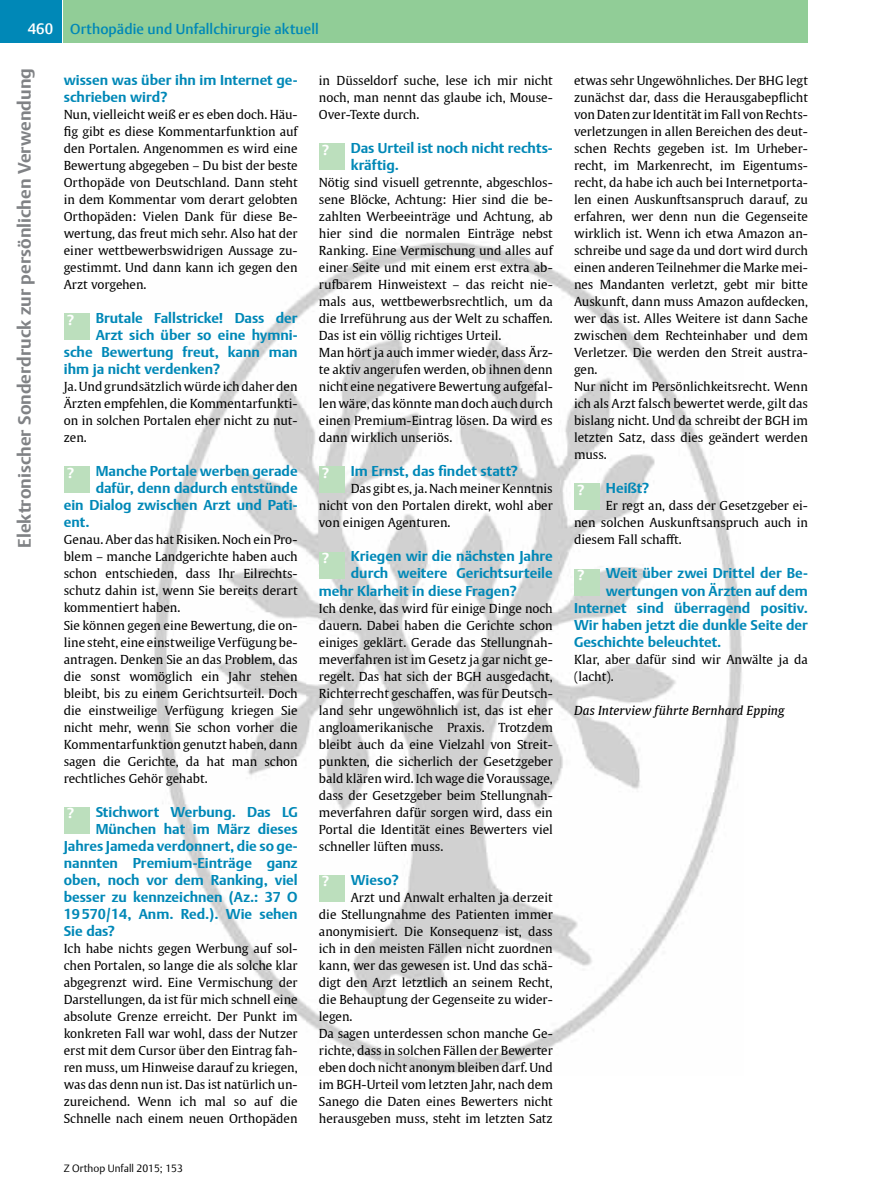
<style>
.page{position:relative;width:893px;height:1191px;background:#fff}
.page>*{position:absolute;margin:0;border:0;box-sizing:border-box;transform-origin:0 0}
.t1{font:700 18px "Thieme Argo 2011";color:#808285}
.t2{font:700 14.25px/17px "Thieme Argo 2011";color:#0088b7}
.t3{font:500 14.25px "Thieme Argo 2011";letter-spacing:.005em;color:#0088b7}
.t4{font:700 14.25px "Thieme Argo 2011";color:#fff}
.t5{font:12.3px/17px "Thieme Gulliver 2011";color:#000;text-align:justify}
.t6{font:italic 12.3px "Thieme Gulliver 2011";color:#000}
.t7{font:300 10.5px "Thieme Argo 2011";color:#000}
.s1{font-size:15px;color:#fff}
</style>
<div class="page">
<div style="left:64px;top:0;width:744px;height:43px;background:#91cd97"></div>
<div style="left:0;top:0;width:62px;height:43px;background:#0088b7"></div>
<img style="left:154px;top:242px;width:588px;height:831px">
<div style="left:64px;top:314px;width:25px;height:26px;background:#bcdfbd"></div>
<div style="left:64px;top:467px;width:25px;height:26px;background:#bcdfbd"></div>
<div style="left:64px;top:807px;width:25px;height:26px;background:#bcdfbd"></div>
<div style="left:319px;top:144px;width:25px;height:26px;background:#bcdfbd"></div>
<div style="left:319px;top:467px;width:25px;height:26px;background:#bcdfbd"></div>
<div style="left:319px;top:552px;width:25px;height:26px;background:#bcdfbd"></div>
<div style="left:319px;top:875px;width:25px;height:26px;background:#bcdfbd"></div>
<div style="left:574px;top:484px;width:26px;height:26px;background:#bcdfbd"></div>
<div style="left:574px;top:569px;width:26px;height:26px;background:#bcdfbd"></div>
<p class="t3" style="left:28px;top:19px;width:293px"><span class="s1">460</span> Orthopädie und Unfallchirurgie aktuell</p>
<h1 class="t1" style="left:13px;top:547px;width:481px;rotate:-90deg">Elektronischer Sonderdruck zur persönlichen Verwendung</h1>
<p class="t2" style="left:64px;top:71px;width:235px">wissen was über ihn im Internet ge&shy;schrieben wird?</p>
<p class="t5" style="left:64px;top:105px;width:235px">Nun, vielleicht weiß er es eben doch. Häu&shy;fig gibt es diese Kommentarfunktion auf den Portalen. Angenommen es wird eine Bewertung abgegeben – Du bist der beste Orthopäde von Deutschland. Dann steht in dem Kommentar vom derart gelobten Orthopäden: Vielen Dank für diese Be&shy;wertung, das freut mich sehr. Also hat der einer wettbewerbswidrigen Aussage zu&shy;gestimmt. Und dann kann ich gegen den Arzt vorgehen.</p>
<p class="t4" style="left:67px;top:310px;width:9px">?</p>
<p class="t2" style="left:96px;top:309px;width:203px">Brutale Fallstricke! Dass der</p>
<p class="t2" style="left:96px;top:327px;width:203px">Arzt sich über so eine hymni-</p>
<p class="t2" style="left:64px;top:344px;width:235px">sche Bewertung freut, kann man</p>
<p class="t2" style="left:64px;top:361px;width:158px">ihm ja nicht verdenken?</p>
<p class="t5" style="left:64px;top:378px;width:235px">Ja. Und grundsätzlich würde ich daher den Ärzten empfehlen, die Kommentarfunkti&shy;on in solchen Portalen eher nicht zu nut&shy;zen.</p>
<p class="t4" style="left:67px;top:463px;width:9px">?</p>
<p class="t2" style="left:96px;top:463px;width:203px">Manche Portale werben gerade</p>
<p class="t2" style="left:96px;top:480px;width:203px">dafür, denn dadurch entstünde</p>
<p class="t2" style="left:64px;top:497px;width:235px">ein Dialog zwischen Arzt und Pati-</p>
<p class="t2" style="left:64px;top:514px;width:27px">ent.</p>
<p class="t5" style="left:64px;top:531px;width:235px;text-align:left">Genau. Aber das hat Risiken. Noch ein Pro&shy;blem – manche Landgerichte haben auch schon entschieden, dass Ihr Eilrechts&shy;schutz dahin ist, wenn Sie bereits derart kommentiert haben.<br>Sie können gegen eine Bewertung, die on&shy;line steht, eine einstweilige Verfügung be&shy;antragen. Denken Sie an das Problem, das die sonst womöglich ein Jahr stehen bleibt, bis zu einem Gerichtsurteil. Doch die einstweilige Verfügung kriegen Sie nicht mehr, wenn Sie schon vorher die Kommentarfunktion genutzt haben, dann sagen die Gerichte, da hat man schon rechtliches Gehör gehabt.</p>
<p class="t4" style="left:67px;top:804px;width:9px">?</p>
<p class="t2" style="left:96px;top:803px;width:203px">Stichwort Werbung. Das LG</p>
<p class="t2" style="left:96px;top:820px;width:203px">München hat im März dieses</p>
<p class="t2" style="left:64px;top:837px;width:235px">Jahres Jameda verdonnert, die so ge-</p>
<p class="t2" style="left:64px;top:854px;width:235px">nannten Premium-Einträge ganz</p>
<p class="t2" style="left:64px;top:871px;width:235px">oben, noch vor dem Ranking, viel</p>
<p class="t2" style="left:64px;top:888px;width:235px">besser zu kennzeichnen (Az.: 37 O</p>
<p class="t2" style="left:64px;top:905px;width:235px">19570/14, Anm. Red.). Wie sehen</p>
<p class="t2" style="left:64px;top:922px;width:53px">Sie das?</p>
<p class="t5" style="left:64px;top:939px;width:235px">Ich habe nichts gegen Werbung auf sol&shy;chen Portalen, so lange die als solche klar abgegrenzt wird. Eine Vermischung der Darstellungen, da ist für mich schnell eine absolute Grenze erreicht. Der Punkt im konkreten Fall war wohl, dass der Nutzer erst mit dem Cursor über den Eintrag fah&shy;ren muss, um Hinweise darauf zu kriegen, was das denn nun ist. Das ist natürlich un&shy;zureichend. Wenn ich mal so auf die Schnelle nach einem neuen Orthopäden</p>
<p class="t7" style="left:64px;top:1161px;width:121px">Z Orthop Unfall 2015; 153</p>
<p class="t5" style="left:319px;top:71px;width:235px">in Düsseldorf suche, lese ich mir nicht noch, man nennt das glaube ich, Mouse-Over-Texte durch.</p>
<p class="t4" style="left:322px;top:140px;width:9px">?</p>
<p class="t2" style="left:351px;top:139px;width:203px">Das Urteil ist noch nicht rechts&shy;kräftig.</p>
<p class="t5" style="left:319px;top:174px;width:235px;text-align:left">Nötig sind visuell getrennte, abgeschlos&shy;sene Blöcke, Achtung: Hier sind die be&shy;zahlten Werbeeinträge und Achtung, ab hier sind die normalen Einträge nebst Ranking. Eine Vermischung und alles auf einer Seite und mit einem erst extra ab&shy;rufbarem Hinweistext – das reicht nie&shy;mals aus, wettbewerbsrechtlich, um da die Irreführung aus der Welt zu schaffen.<br>Das ist ein völlig richtiges Urteil.<br>Man hört ja auch immer wieder, dass Ärz&shy;te aktiv angerufen werden, ob ihnen denn nicht eine negativere Bewertung aufgefal&shy;len wäre, das könnte man doch auch durch einen Premium-Eintrag lösen. Da wird es dann wirklich unseriös.</p>
<p class="t4" style="left:322px;top:463px;width:9px">?</p>
<p class="t2" style="left:351px;top:463px;width:169px">Im Ernst, das findet statt?</p>
<p class="t5" style="left:319px;top:480px;width:235px;text-indent:32px">Das gibt es, ja. Nach meiner Kenntnis nicht von den Portalen direkt, wohl aber von einigen Agenturen.</p>
<p class="t4" style="left:322px;top:548px;width:9px">?</p>
<p class="t2" style="left:351px;top:548px;width:203px">Kriegen wir die nächsten Jahre</p>
<p class="t2" style="left:351px;top:565px;width:203px">durch weitere Gerichtsurteile</p>
<p class="t2" style="left:319px;top:582px;width:200px">mehr Klarheit in diese Fragen?</p>
<p class="t5" style="left:319px;top:599px;width:235px">Ich denke, das wird für einige Dinge noch dauern. Dabei haben die Gerichte schon einiges geklärt. Gerade das Stellungnah&shy;meverfahren ist im Gesetz ja gar nicht ge&shy;regelt. Das hat sich der BGH ausgedacht, Richterrecht geschaffen, was für Deutsch&shy;land sehr ungewöhnlich ist, das ist eher angloamerikanische Praxis. Trotzdem bleibt auch da eine Vielzahl von Streit&shy;punkten, die sicherlich der Gesetzgeber bald klären wird. Ich wage die Voraussage, dass der Gesetzgeber beim Stellungnah&shy;meverfahren dafür sorgen wird, dass ein Portal die Identität eines Bewerters viel schneller lüften muss.</p>
<p class="t4" style="left:322px;top:872px;width:9px">?</p>
<p class="t2" style="left:351px;top:871px;width:49px">Wieso?</p>
<p class="t5" style="left:319px;top:888px;width:235px;text-align:left;text-indent:32px">Arzt und Anwalt erhalten ja derzeit die Stellungnahme des Patienten immer anonymisiert. Die Konsequenz ist, dass ich in den meisten Fällen nicht zuordnen kann, wer das gewesen ist. Und das schä&shy;digt den Arzt letztlich an seinem Recht, die Behauptung der Gegenseite zu wider&shy;legen.<br>Da sagen unterdessen schon manche Ge&shy;richte, dass in solchen Fällen der Bewerter eben doch nicht anonym bleiben darf. Und im BGH-Urteil vom letzten Jahr, nach dem Sanego die Daten eines Bewerters nicht herausgeben muss, steht im letzten Satz</p>
<p class="t5" style="left:574px;top:71px;width:235px;text-align:left">etwas sehr Ungewöhnliches. Der BHG legt zunächst dar, dass die Herausgabepflicht von Daten zur Identität im Fall von Rechts&shy;verletzungen in allen Bereichen des deut&shy;schen Rechts gegeben ist. Im Urheber&shy;recht, im Markenrecht, im Eigentums&shy;recht, da habe ich auch bei Internetporta&shy;len einen Auskunftsanspruch darauf, zu erfahren, wer denn nun die Gegenseite wirklich ist. Wenn ich etwa Amazon an&shy;schreibe und sage da und dort wird durch einen anderen Teilnehmer die Marke mei&shy;nes Mandanten verletzt, gebt mir bitte Auskunft, dann muss Amazon aufdecken, wer das ist. Alles Weitere ist dann Sache zwischen dem Rechteinhaber und dem Verletzer. Die werden den Streit austra&shy;gen.<br>Nur nicht im Persönlichkeitsrecht. Wenn ich als Arzt falsch bewertet werde, gilt das bislang nicht. Und da schreibt der BGH im letzten Satz, dass dies geändert werden muss.</p>
<p class="t4" style="left:577px;top:480px;width:9px">?</p>
<p class="t2" style="left:606px;top:480px;width:45px">Heißt?</p>
<p class="t5" style="left:574px;top:497px;width:235px;text-indent:32px">Er regt an, dass der Gesetzgeber ei&shy;nen solchen Auskunftsanspruch auch in diesem Fall schafft.</p>
<p class="t4" style="left:577px;top:565px;width:9px">?</p>
<p class="t2" style="left:606px;top:565px;width:203px">Weit über zwei Drittel der Be-</p>
<p class="t2" style="left:606px;top:582px;width:203px">wertungen von Ärzten auf dem</p>
<p class="t2" style="left:574px;top:599px;width:235px">Internet sind überragend positiv.</p>
<p class="t2" style="left:574px;top:616px;width:235px">Wir haben jetzt die dunkle Seite der</p>
<p class="t2" style="left:574px;top:633px;width:149px">Geschichte beleuchtet.</p>
<p class="t5" style="left:574px;top:650px;width:235px">Klar, aber dafür sind wir Anwälte ja da (lacht).</p>
<p class="t6" style="left:574px;top:701px;width:212px">Das Interview führte Bernhard Epping</p>
</div>
